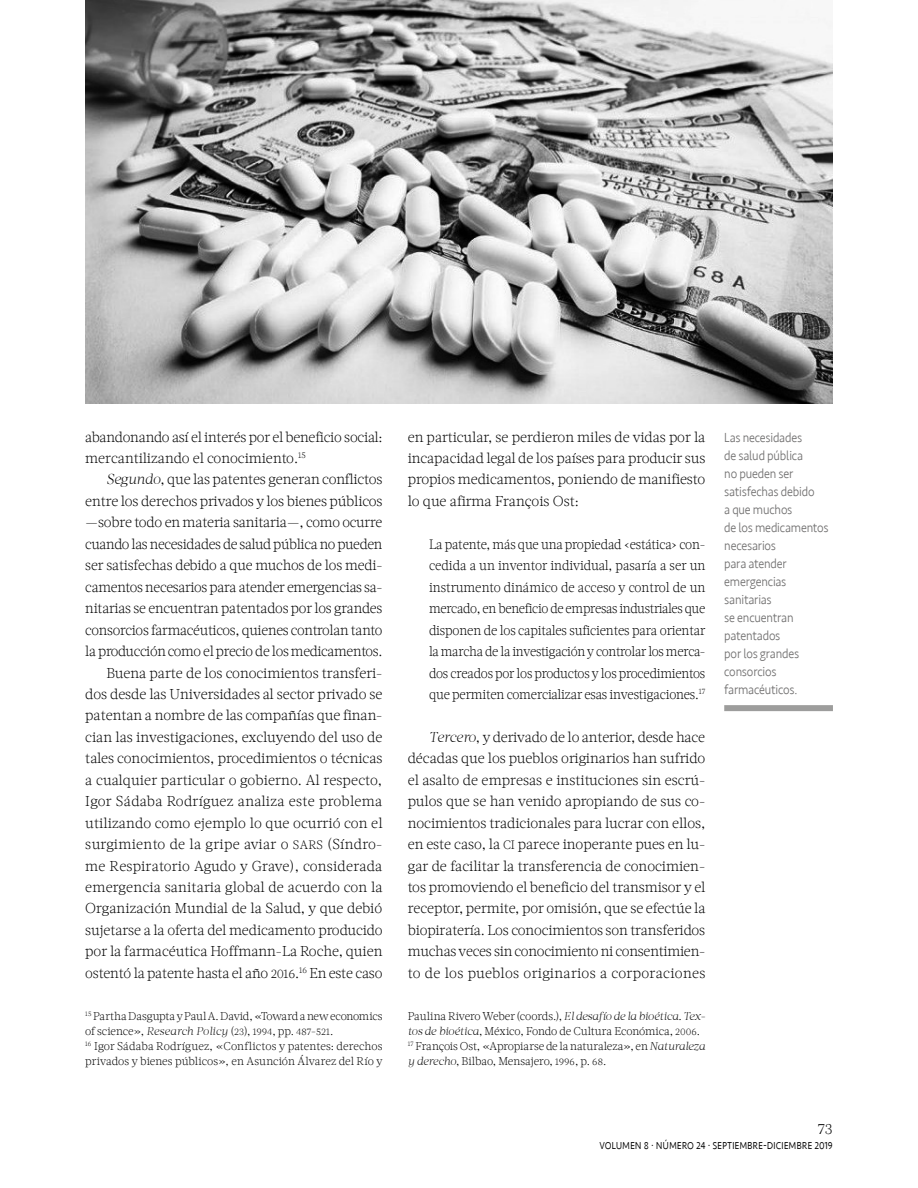
<style>
.page{position:relative;width:918px;height:1188px;background:#fff}
.page>*{position:absolute;margin:0;border:0;box-sizing:border-box;transform-origin:0 0}
.t1{font:300 15px "Acta W01";color:#000}
.t2{font:300 14.25px/21.5px "Acta W01";letter-spacing:-.01em;color:#000;text-align:justify}
.t3{font:300 13.5px/21.5px "Acta W01";letter-spacing:-.015em;color:#000;text-align:justify;scale:.95 1}
.t4{font:300 13.5px/18px "Seravek";letter-spacing:-.015em;color:#706f6f;scale:.9 1}
.t5{font:300 13.5px "Seravek";letter-spacing:-.015em;color:#000;scale:.8 1}
.t6{font:300 11.25px/15px "Acta W01";letter-spacing:-.005em;color:#000}
.s1{font-style:italic}
.s2{font-family:"Acta W01 Light SC850";font-weight:400;font-size:12.15px}
.s3{font-size:12.45px}
.s4{font-size:9.6px}
</style>
<div class="page">
<img style="left:85px;top:0;width:748px;height:403px">
<div style="left:724px;top:705px;width:109px;height:6px;background:#9d9d9c"></div>
<p class="t2" style="left:85px;top:426px;width:299px">abandonando así el interés por el beneficio social: mercantilizando el conocimiento.<sup>15</sup></p>
<p class="t2" style="left:85px;top:469px;width:299px;text-align:right"><span class="s1">Segundo</span>, que las patentes generan conflictos entre los derechos privados y los bienes públicos —sobre todo en materia sanitaria—, como ocurre cuando las necesidades de salud pública no pueden ser satisfechas debido a que muchos de los medi&shy;camentos necesarios para atender emergencias sa&shy;nitarias se encuentran patentados por los grandes consorcios farmacéuticos, quienes controlan tanto la producción como el precio de los medicamentos.<br>Buena parte de los conocimientos transferi&shy;dos desde las Universidades al sector privado se patentan a nombre de las compañías que finan&shy;cian las investigaciones, excluyendo del uso de tales conocimientos, procedimientos o técnicas a cualquier particular o gobierno. Al respecto, Igor Sádaba Rodríguez analiza este problema utilizando como ejemplo lo que ocurrió con el surgimiento de la gripe aviar o <span class="s2">SARS</span> (Síndro&shy;me Respiratorio Agudo y Grave), considerada emergencia sanitaria global de acuerdo con la Organización Mundial de la Salud, y que debió sujetarse a la oferta del medicamento producido por la farmacéutica Hoffmann-La Roche, quien ostentó la patente hasta el año <span class="s3">2016</span>.<sup>16</sup> En este caso</p>
<p class="t6" style="left:85px;top:1008px;width:299px"><sup>15</sup> Partha Dasgupta y Paul A. David, «Toward a new economics of science», <span class="s1">Research Policy</span> (<span class="s4">23</span>), <span class="s4">1994</span>, pp. <span class="s4">487</span>-<span class="s4">521</span>.<br><sup>16</sup> Igor Sádaba Rodríguez, «Conflictos y patentes: derechos privados y bienes públicos», en Asunción Álvarez del Río y</p>
<p class="t2" style="left:408px;top:426px;width:299px">en particular, se perdieron miles de vidas por la incapacidad legal de los países para producir sus propios medicamentos, poniendo de manifiesto lo que afirma François Ost:</p>
<p class="t3" style="left:429px;top:533px;width:292px">La patente, más que una propiedad ‹estática› con&shy;cedida a un inventor individual, pasaría a ser un instrumento dinámico de acceso y control de un mercado, en beneficio de empresas industriales que disponen de los capitales suficientes para orientar la marcha de la investigación y controlar los merca&shy;dos creados por los productos y los procedimientos que permiten comercializar esas investigaciones.<sup>17</sup></p>
<p class="t2" style="left:408px;top:726px;width:299px;text-indent:21px"><span class="s1">Tercero</span>, y derivado de lo anterior, desde hace décadas que los pueblos originarios han sufrido el asalto de empresas e instituciones sin escrú&shy;pulos que se han venido apropiando de sus co&shy;nocimientos tradicionales para lucrar con ellos, en este caso, la <span class="s2">CI</span> parece inoperante pues en lu&shy;gar de facilitar la transferencia de conocimien&shy;tos promoviendo el beneficio del transmisor y el receptor, permite, por omisión, que se efectúe la biopiratería. Los conocimientos son transferidos muchas veces sin conocimiento ni consentimien&shy;to de los pueblos originarios a corporaciones</p>
<p class="t6" style="left:408px;top:1008px;width:299px">Paulina Rivero Weber (coords.), <span class="s1">El desafío de la bioética. Tex&shy;tos de bioética</span>, México, Fondo de Cultura Económica, <span class="s4">2006</span>.<br><sup>17</sup> François Ost, «Apropiarse de la naturaleza», en <span class="s1">Naturaleza y derecho</span>, Bilbao, Mensajero, <span class="s4">1996</span>, p. <span class="s4">68</span>.</p>
<p class="t4" style="left:724px;top:429px;width:118px">Las necesidades<br>de salud pública<br>no pueden ser satisfechas debido<br>a que muchos<br>de los medicamentos necesarios<br>para atender emergencias sanitarias<br>se encuentran patentados<br>por los grandes consorcios farmacéuticos.</p>
<p class="t1" style="left:818px;top:1120px;width:17px">73</p>
<p class="t5" style="left:599px;top:1137px;width:293px">volumen 8 · número 24 · septiembre-diciembre 2019</p>
</div>
